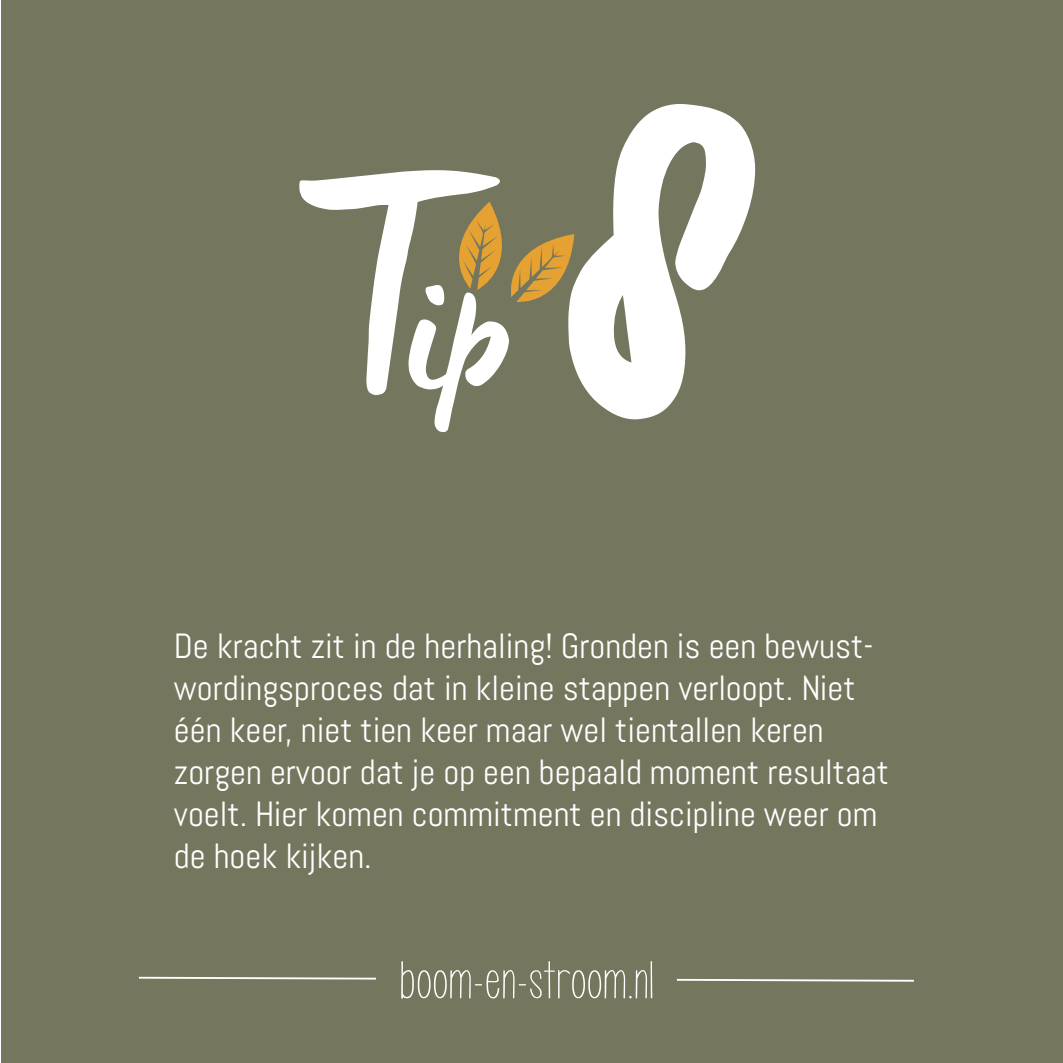
<style>
.page{position:relative;width:1063px;height:1063px;background:#fff}
.page>*{position:absolute;margin:0;border:0;box-sizing:border-box;transform-origin:0 0}
.t1{font:300px "Manus Smooth";color:#fff}
.t2{font:180px "Manus Smooth";color:#fff}
.t3{font:43.5px "KG Call Me Maybe";color:#fff;scale:1.2 1}
.t4{font:35px/42px "Abel";color:#fff}
.s1{font-size:540px}
</style>
<div class="page">
<div style="left:1px;top:0;width:1062px;height:1063px;background:#74765e"></div>
<svg style="left:459px;top:202px;width:115px;height:100px"></svg>
<svg style="left:676px;top:978px;width:238px;height:4px"></svg>
<svg style="left:139px;top:976px;width:237px;height:4px"></svg>
<h1 class="t1" style="left:299px;top:111px;width:466px">T <span class="s1">8</span></h1>
<h2 class="t2" style="left:407px;top:219px;width:105px">ip</h2>
<p class="t4" style="left:174px;top:625px;width:717px">De kracht zit in de herhaling! Gronden is een bewust&shy;wordingsproces dat in kleine stappen verloopt. Niet één keer, niet tien keer maar wel tientallen keren zorgen ervoor dat je op een bepaald moment resultaat voelt. Hier komen commitment en discipline weer om de hoek kijken.</p>
<p class="t3" style="left:399px;top:955px;width:214px">boom-en-stroom.nl</p>
</div>
